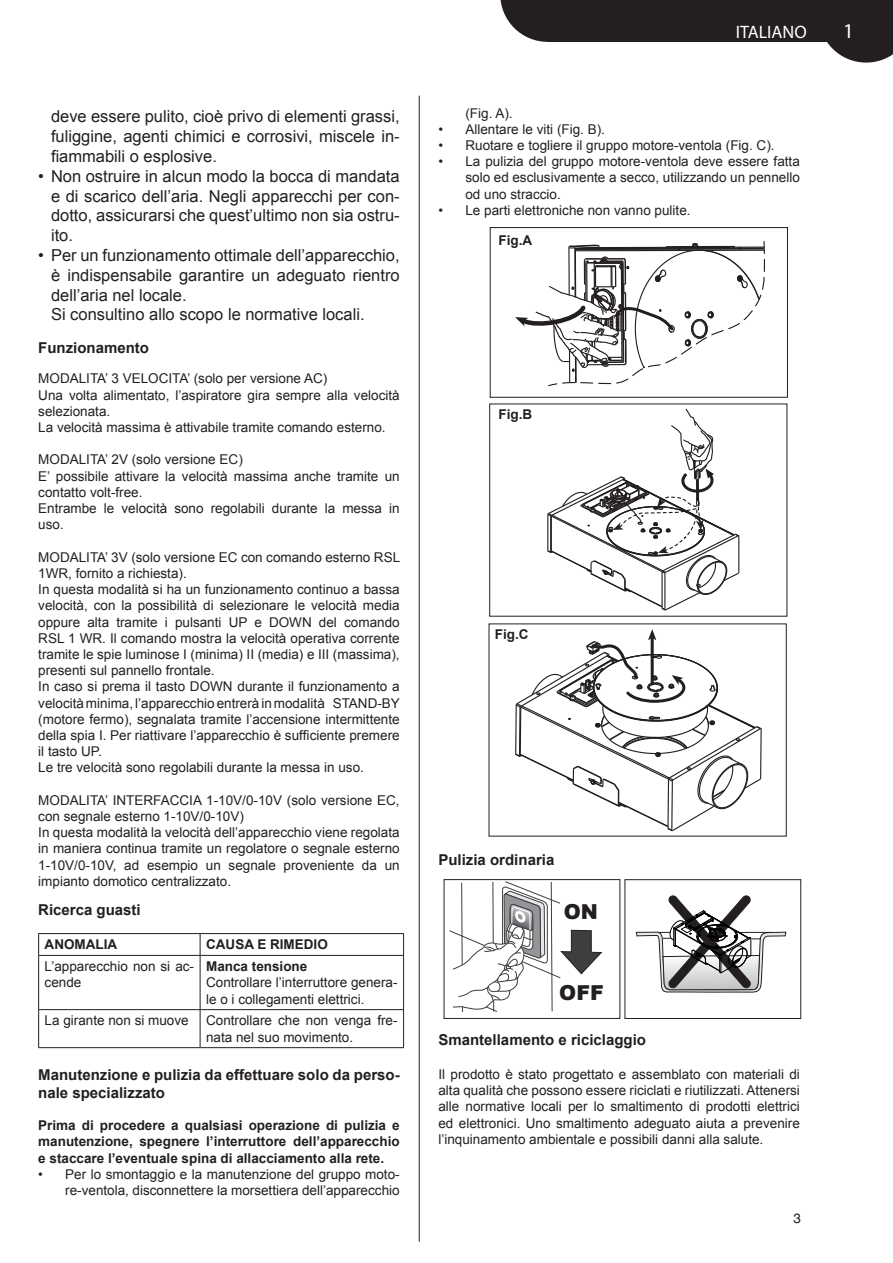
<style>
.page{position:relative;width:893px;height:1263px;background:#fff}
.page>*{position:absolute;margin:0;border:0;box-sizing:border-box;transform-origin:0 0}
.t1{font:21px "Myriad Pro";color:#fff}
.t2{font:900 20.55px "Arial";color:#231f20}
.t3{font:18px "Myriad Pro";color:#fff}
.RIENTRO_1{font:16.5px/19.8px "Arial";color:#231f20;text-align:justify}
.TITOLO_paragrafo{font:700 15px/18px "Arial";color:#231f20}
.Normale{font:13.5px/16.2px "Arial";color:#231f20;text-align:justify}
.TESTO_troble_shootin{font:700 13.5px/16.2px "Arial";color:#231f20;text-align:justify}
.TESTO_troble_shootin-2{font:13.5px/16.2px "Arial";color:#231f20}
.AVVERTENZA{font:13.5px/16.2px "Arial";color:#231f20}
.CORPO_testo{font:700 13.5px "Arial";color:#231f20}
.t4{font:13.5px "Helvetica";color:#231f20}
</style>
<div class="page">
<hr style="left:419px;top:96px;width:1px;height:1146px;background:#231f20">
<svg style="left:500px;top:0;width:47px;height:42px"></svg>
<svg style="left:827px;top:0;width:66px;height:63px;background:#353132"></svg>
<div style="left:547px;top:0;width:281px;height:42px;background:#231f20"></div>
<hr style="left:38px;top:933px;width:162px;height:1px;background:#231f20">
<svg style="left:38px;top:934px;width:1px;height:21px"></svg>
<hr style="left:200px;top:933px;width:204px;height:1px;background:#231f20">
<svg style="left:200px;top:934px;width:1px;height:21px"></svg>
<svg style="left:403px;top:934px;width:1px;height:21px"></svg>
<hr style="left:38px;top:955px;width:162px;height:1px;background:#231f20">
<hr style="left:38px;top:956px;width:1px;height:53px;background:#231f20">
<hr style="left:200px;top:955px;width:204px;height:1px;background:#231f20">
<hr style="left:200px;top:956px;width:1px;height:53px;background:#231f20">
<hr style="left:403px;top:956px;width:1px;height:53px;background:#231f20">
<hr style="left:38px;top:1009px;width:162px;height:1px;background:#231f20">
<hr style="left:38px;top:1010px;width:1px;height:37px;background:#231f20">
<hr style="left:200px;top:1009px;width:204px;height:1px;background:#231f20">
<hr style="left:200px;top:1010px;width:1px;height:37px;background:#231f20">
<hr style="left:403px;top:1010px;width:1px;height:37px;background:#231f20">
<hr style="left:38px;top:1047px;width:162px;height:1px;background:#231f20">
<hr style="left:200px;top:1047px;width:204px;height:1px;background:#231f20">
<svg style="left:449px;top:881px;width:153px;height:131px"></svg>
<div style="left:441px;top:969px;width:11px;height:40px;background:#fff"></div>
<div style="left:444px;top:879px;width:176px;height:140px;border:1px solid #231f20"></div>
<svg style="left:636px;top:895px;width:150px;height:97px"></svg>
<div style="left:625px;top:879px;width:176px;height:140px;border:1px solid #231f20"></div>
<svg style="left:515px;top:241px;width:250px;height:146px"></svg>
<div style="left:490px;top:227px;width:298px;height:170px;border:1px solid #231f20"></div>
<svg style="left:514px;top:408px;width:248px;height:424px"></svg>
<p class="RIENTRO_1" style="left:51px;top:107px;width:350px">deve essere pulito, cioè privo di elementi grassi, fuliggine, agenti chimici e corrosivi, miscele in&shy;fiammabili o esplosive.</p>
<p class="RIENTRO_1" style="left:51px;top:166px;width:350px;text-indent:-13px">• Non ostruire in alcun modo la bocca di mandata e di scarico dell’aria. Negli apparecchi per con&shy;dotto, assicurarsi che quest’ultimo non sia ostru&shy;ito.</p>
<p class="RIENTRO_1" style="left:51px;top:246px;width:350px;text-indent:-13px">• Per un funzionamento ottimale dell’apparecchio, è indispensabile garantire un adeguato rientro dell’aria nel locale.</p>
<p class="RIENTRO_1" style="left:51px;top:305px;width:315px">Si consultino allo scopo le normative locali.</p>
<p class="TITOLO_paragrafo" style="left:38px;top:339px;width:112px">Funzionamento</p>
<p class="Normale" style="left:38px;top:371px;width:291px">MODALITA’ 3 VELOCITA’ (solo per versione AC)</p>
<p class="AVVERTENZA" style="left:38px;top:387px;width:363px">Una volta alimentato, l’aspiratore gira sempre alla velocità selezionata.</p>
<p class="AVVERTENZA" style="left:38px;top:419px;width:349px">La velocità massima è attivabile tramite comando esterno.</p>
<p class="Normale" style="left:38px;top:452px;width:206px">MODALITA’ 2V (solo versione EC)</p>
<p class="Normale" style="left:38px;top:468px;width:363px">E’ possibile attivare la velocità massima anche tramite un contatto volt-free.</p>
<p class="Normale" style="left:38px;top:500px;width:363px">Entrambe le velocità sono regolabili durante la messa in uso.</p>
<p class="Normale" style="left:38px;top:549px;width:363px">MODALITA’ 3V (solo versione EC con comando esterno RSL<br>1WR, fornito a richiesta).</p>
<p class="Normale" style="left:38px;top:581px;width:363px">In questa modalità si ha un funzionamento continuo a bassa velocità, con la possibilità di selezionare le velocità media oppure alta tramite i pulsanti UP e DOWN del comando RSL 1 WR. Il comando mostra la velocità operativa corrente tramite le spie luminose I (minima) II (media) e III (massima), presenti sul pannello frontale.</p>
<p class="Normale" style="left:38px;top:679px;width:363px">In caso si prema il tasto DOWN durante il funzionamento a velocità minima, l’apparecchio entrerà in modalità STAND-BY (motore fermo), segnalata tramite l’accensione intermittente della spia I. Per riattivare l’apparecchio è sufficiente premere il tasto UP.</p>
<p class="Normale" style="left:38px;top:760px;width:327px">Le tre velocità sono regolabili durante la messa in uso.</p>
<p class="Normale" style="left:38px;top:792px;width:363px">MODALITA’ INTERFACCIA 1-10V/0-10V (solo versione EC, con segnale esterno 1-10V/0-10V)</p>
<p class="Normale" style="left:38px;top:824px;width:363px">In questa modalità la velocità dell’apparecchio viene regolata in maniera continua tramite un regolatore o segnale esterno 1-10V/0-10V, ad esempio un segnale proveniente da un impianto domotico centralizzato.</p>
<p class="TITOLO_paragrafo" style="left:38px;top:901px;width:104px">Ricerca guasti</p>
<p class="CORPO_testo" style="left:45px;top:936px;width:74px">ANOMALIA</p>
<p class="TESTO_troble_shootin" style="left:206px;top:937px;width:123px">CAUSA E RIMEDIO</p>
<p class="TESTO_troble_shootin-2" style="left:45px;top:958px;width:151px">L’apparecchio non si ac&shy;cende</p>
<p class="TESTO_troble_shootin" style="left:206px;top:959px;width:103px">Manca tensione</p>
<p class="TESTO_troble_shootin-2" style="left:206px;top:975px;width:193px">Controllare l’interruttore genera&shy;le o i collegamenti elettrici.</p>
<p class="TESTO_troble_shootin-2" style="left:45px;top:1013px;width:146px">La girante non si muove</p>
<p class="TESTO_troble_shootin-2" style="left:206px;top:1013px;width:193px">Controllare che non venga fre&shy;nata nel suo movimento.</p>
<p class="TITOLO_paragrafo" style="left:38px;top:1066px;width:363px">Manutenzione e pulizia da effettuare solo da perso&shy;nale specializzato</p>
<p class="TESTO_troble_shootin" style="left:38px;top:1118px;width:363px">Prima di procedere a qualsiasi operazione di pulizia e manutenzione, spegnere l’interruttore dell’apparecchio e staccare l’eventuale spina di allacciamento alla rete.</p>
<p class="Normale" style="left:38px;top:1166px;width:363px;text-align:right">• Per lo smontaggio e la manutenzione del gruppo moto&shy;re-ventola, disconnettere la morsettiera dell’apparecchio</p>
<p class="t3" style="left:736px;top:20px;width:72px">ITALIANO</p>
<p class="t1" style="left:843px;top:18px;width:12px">1</p>
<p class="Normale" style="left:465px;top:105px;width:49px">(Fig. A).</p>
<p class="Normale" style="left:438px;top:121px;width:168px">• Allentare le viti (Fig. B).</p>
<p class="Normale" style="left:438px;top:137px;width:338px">• Ruotare e togliere il gruppo motore-ventola (Fig. C).</p>
<p class="Normale" style="left:465px;top:153px;width:336px;text-indent:-27px">• La pulizia del gruppo motore-ventola deve essere fatta solo ed esclusivamente a secco, utilizzando un pennello od uno straccio.</p>
<p class="Normale" style="left:438px;top:202px;width:254px">• Le parti elettroniche non vanno pulite.</p>
<p class="TESTO_troble_shootin" style="left:498px;top:233px;width:35px">Fig.A</p>
<p class="TESTO_troble_shootin" style="left:498px;top:407px;width:35px">Fig.B</p>
<p class="TESTO_troble_shootin" style="left:495px;top:627px;width:35px">Fig.C</p>
<p class="TITOLO_paragrafo" style="left:438px;top:851px;width:117px">Pulizia ordinaria</p>
<p class="t2" style="left:564px;top:897px;width:36px">ON</p>
<p class="t2" style="left:559px;top:978px;width:46px">OFF</p>
<p class="TITOLO_paragrafo" style="left:438px;top:1031px;width:209px">Smantellamento e riciclaggio</p>
<p class="Normale" style="left:438px;top:1066px;width:363px">Il prodotto è stato progettato e assemblato con materiali di alta qualità che possono essere riciclati e riutilizzati. Attenersi alle normative locali per lo smaltimento di prodotti elettrici ed elettronici. Uno smaltimento adeguato aiuta a prevenire l’inquinamento ambientale e possibili danni alla salute.</p>
<p class="t4" style="left:794px;top:1208px;width:9px">3</p>
</div>
